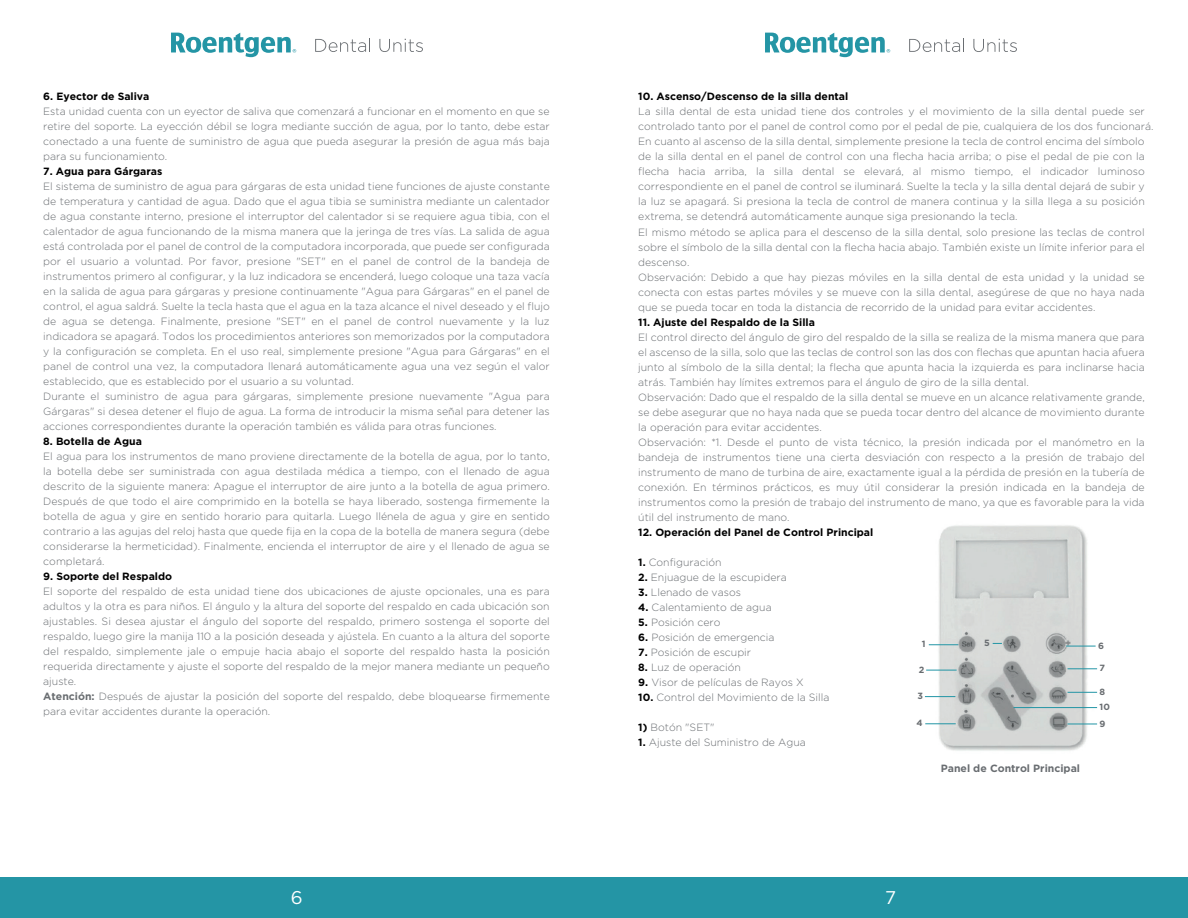
<style>
.page{position:relative;width:1188px;height:918px;background:#fff}
.page>*{position:absolute;margin:0;border:0;box-sizing:border-box;transform-origin:0 0}
.t1{font:18.45px "Gotham HTF";color:#fff}
.t2{font:300 10.5px/15px "Gotham HTF";color:#696d71}
.t3{font:700 10.5px "Gotham HTF";color:#000001}
.t4{font:700 10.5px "Gotham HTF";color:#696d71}
.t5{font:700 9px "Gotham HTF";color:#696d71}
.s1{font-weight:700}
.s2{font-weight:700;color:#000001}
</style>
<div class="page">
<div style="left:0;top:878px;width:1188px;height:40px;background:#2495a5"></div>
<svg style="left:171px;top:33px;width:125px;height:24px"></svg>
<svg style="left:315px;top:38px;width:55px;height:14px"></svg>
<svg style="left:379px;top:39px;width:44px;height:13px"></svg>
<svg style="left:765px;top:33px;width:125px;height:24px"></svg>
<svg style="left:909px;top:38px;width:55px;height:14px"></svg>
<svg style="left:973px;top:39px;width:44px;height:13px"></svg>
<img style="left:924px;top:525px;width:174px;height:226px">
<svg style="left:929px;top:644px;width:29px;height:1px"></svg>
<hr style="left:1066px;top:646px;width:30px;height:1px;background:#2295a5">
<hr style="left:926px;top:670px;width:31px;height:1px;background:#2295a5">
<hr style="left:925px;top:696px;width:30px;height:1px;background:#2295a5">
<hr style="left:925px;top:723px;width:31px;height:1px;background:#2295a5">
<svg style="left:1068px;top:668px;width:29px;height:1px"></svg>
<svg style="left:1068px;top:692px;width:29px;height:1px"></svg>
<svg style="left:1068px;top:724px;width:29px;height:1px"></svg>
<hr style="left:1014px;top:707px;width:83px;height:1px;background:#2295a5">
<p class="t3" style="left:43px;top:90px;width:108px">6. Eyector de Saliva</p>
<p class="t2" style="left:43px;top:104px;width:508px;text-align:justify">Esta unidad cuenta con un eyector de saliva que comenzará a funcionar en el momento en que se retire del soporte. La eyección débil se logra mediante succión de agua, por lo tanto, debe estar conectado a una fuente de suministro de agua que pueda asegurar la presión de agua más baja para su funcionamiento.</p>
<p class="t3" style="left:43px;top:166px;width:121px">7. Agua para Gárgaras</p>
<p class="t2" style="left:43px;top:179px;width:508px">El sistema de suministro de agua para gárgaras de esta unidad tiene funciones de ajuste constante de temperatura y cantidad de agua. Dado que el agua tibia se suministra mediante un calentador de agua constante interno, presione el interruptor del calentador si se requiere agua tibia, con el calentador de agua funcionando de la misma manera que la jeringa de tres vías. La salida de agua está controlada por el panel de control de la computadora incorporada, que puede ser configurada por el usuario a voluntad. Por favor, presione "SET" en el panel de control de la bandeja de instrumentos primero al configurar, y la luz indicadora se encenderá, luego coloque una taza vacía en la salida de agua para gárgaras y presione continuamente "Agua para Gárgaras" en el panel de control, el agua saldrá. Suelte la tecla hasta que el agua en la taza alcance el nivel deseado y el flujo de agua se detenga. Finalmente, presione "SET" en el panel de control nuevamente y la luz indicadora se apagará. Todos los procedimientos anteriores son memorizados por la computadora y la configuración se completa. En el uso real, simplemente presione "Agua para Gárgaras" en el panel de control una vez, la computadora llenará automáticamente agua una vez según el valor establecido, que es establecido por el usuario a su voluntad.<br>Durante el suministro de agua para gárgaras, simplemente presione nuevamente "Agua para Gárgaras" si desea detener el flujo de agua. La forma de introducir la misma señal para detener las acciones correspondientes durante la operación también es válida para otras funciones.</p>
<p class="t3" style="left:43px;top:436px;width:100px">8. Botella de Agua</p>
<p class="t2" style="left:43px;top:449px;width:508px;text-align:justify">El agua para los instrumentos de mano proviene directamente de la botella de agua, por lo tanto, la botella debe ser suministrada con agua destilada médica a tiempo, con el llenado de agua descrito de la siguiente manera: Apague el interruptor de aire junto a la botella de agua primero.<br>Después de que todo el aire comprimido en la botella se haya liberado, sostenga firmemente la botella de agua y gire en sentido horario para quitarla. Luego llénela de agua y gire en sentido contrario a las agujas del reloj hasta que quede fija en la copa de la botella de manera segura (debe considerarse la hermeticidad). Finalmente, encienda el interruptor de aire y el llenado de agua se completará.</p>
<p class="t3" style="left:43px;top:571px;width:130px">9. Soporte del Respaldo</p>
<p class="t2" style="left:43px;top:584px;width:508px">El soporte del respaldo de esta unidad tiene dos ubicaciones de ajuste opcionales, una es para adultos y la otra es para niños. El ángulo y la altura del soporte del respaldo en cada ubicación son ajustables. Si desea ajustar el ángulo del soporte del respaldo, primero sostenga el soporte del respaldo, luego gire la manija 110 a la posición deseada y ajústela. En cuanto a la altura del soporte del respaldo, simplemente jale o empuje hacia abajo el soporte del respaldo hasta la posición requerida directamente y ajuste el soporte del respaldo de la mejor manera mediante un pequeño ajuste.<br><span class="s1">Atención:</span> Después de ajustar la posición del soporte del respaldo, debe bloquearse firmemente para evitar accidentes durante la operación.</p>
<p class="t3" style="left:638px;top:91px;width:212px">10. Ascenso/Descenso de la silla dental</p>
<p class="t2" style="left:638px;top:104px;width:517px">La silla dental de esta unidad tiene dos controles y el movimiento de la silla dental puede ser controlado tanto por el panel de control como por el pedal de pie, cualquiera de los dos funcionará.<br>En cuanto al ascenso de la silla dental, simplemente presione la tecla de control encima del símbolo de la silla dental en el panel de control con una flecha hacia arriba; o pise el pedal de pie con la flecha hacia arriba, la silla dental se elevará, al mismo tiempo, el indicador luminoso correspondiente en el panel de control se iluminará. Suelte la tecla y la silla dental dejará de subir y la luz se apagará. Si presiona la tecla de control de manera continua y la silla llega a su posición extrema, se detendrá automáticamente aunque siga presionando la tecla.<br>El mismo método se aplica para el descenso de la silla dental, solo presione las teclas de control sobre el símbolo de la silla dental con la flecha hacia abajo. También existe un límite inferior para el descenso.<br>Observación: Debido a que hay piezas móviles en la silla dental de esta unidad y la unidad se conecta con estas partes móviles y se mueve con la silla dental, asegúrese de que no haya nada que se pueda tocar en toda la distancia de recorrido de la unidad para evitar accidentes.</p>
<p class="t3" style="left:638px;top:316px;width:178px">11. Ajuste del Respaldo de la Silla</p>
<p class="t2" style="left:638px;top:329px;width:508px">El control directo del ángulo de giro del respaldo de la silla se realiza de la misma manera que para el ascenso de la silla, solo que las teclas de control son las dos con flechas que apuntan hacia afuera junto al símbolo de la silla dental; la flecha que apunta hacia la izquierda es para inclinarse hacia atrás. También hay límites extremos para el ángulo de giro de la silla dental.<br>Observación: Dado que el respaldo de la silla dental se mueve en un alcance relativamente grande, se debe asegurar que no haya nada que se pueda tocar dentro del alcance de movimiento durante la operación para evitar accidentes.<br>Observación: *1. Desde el punto de vista técnico, la presión indicada por el manómetro en la bandeja de instrumentos tiene una cierta desviación con respecto a la presión de trabajo del instrumento de mano de turbina de aire, exactamente igual a la pérdida de presión en la tubería de conexión. En términos prácticos, es muy útil considerar la presión indicada en la bandeja de instrumentos como la presión de trabajo del instrumento de mano, ya que es favorable para la vida útil del instrumento de mano.</p>
<p class="t3" style="left:638px;top:526px;width:237px">12. Operación del Panel de Control Principal</p>
<p class="t2" style="left:638px;top:554px;width:85px"><span class="s2">1.</span> Configuración</p>
<p class="t2" style="left:638px;top:569px;width:150px"><span class="s2">2.</span> Enjuague de la escupidera</p>
<p class="t2" style="left:638px;top:584px;width:104px"><span class="s2">3.</span> Llenado de vasos</p>
<p class="t2" style="left:638px;top:599px;width:135px"><span class="s2">4.</span> Calentamiento de agua</p>
<p class="t2" style="left:638px;top:614px;width:84px"><span class="s2">5.</span> Posición cero</p>
<p class="t2" style="left:638px;top:629px;width:138px"><span class="s2">6.</span> Posición de emergencia</p>
<p class="t2" style="left:638px;top:644px;width:114px"><span class="s2">7.</span> Posición de escupir</p>
<p class="t2" style="left:638px;top:659px;width:104px"><span class="s2">8.</span> Luz de operación</p>
<p class="t2" style="left:638px;top:674px;width:167px"><span class="s2">9.</span> Visor de películas de Rayos X</p>
<p class="t2" style="left:638px;top:689px;width:193px"><span class="s2">10.</span> Control del Movimiento de la Silla</p>
<p class="t2" style="left:638px;top:719px;width:78px"><span class="s2">1)</span> Botón "SET"</p>
<p class="t2" style="left:638px;top:734px;width:169px"><span class="s2">1.</span> Ajuste del Suministro de Agua</p>
<p class="t4" style="left:941px;top:762px;width:141px">Panel de Control Principal</p>
<p class="t5" style="left:984px;top:638px;width:7px">5</p>
<p class="t5" style="left:1098px;top:640px;width:7px">6</p>
<p class="t5" style="left:1100px;top:663px;width:7px">7</p>
<p class="t5" style="left:1100px;top:687px;width:7px">8</p>
<p class="t5" style="left:1100px;top:718px;width:7px">9</p>
<p class="t5" style="left:922px;top:639px;width:5px">1</p>
<p class="t5" style="left:919px;top:664px;width:7px">2</p>
<p class="t5" style="left:918px;top:691px;width:7px">3</p>
<p class="t5" style="left:916px;top:718px;width:8px">4</p>
<p class="t5" style="left:1100px;top:702px;width:12px">10</p>
<h1 class="t1" style="left:291px;top:887px;width:13px">6</h1>
<h1 class="t1" style="left:885px;top:887px;width:12px">7</h1>
</div>
